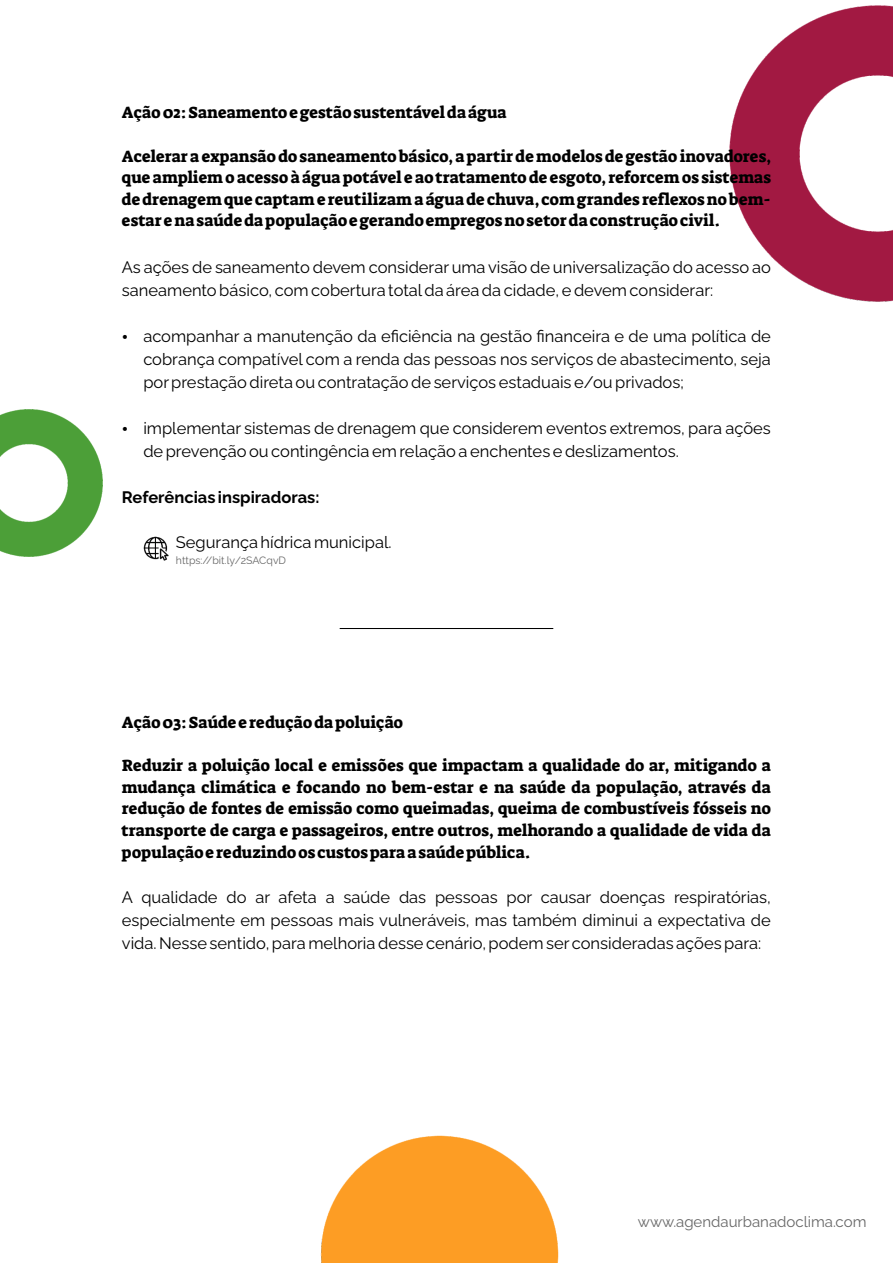
<style>
.page{position:relative;width:893px;height:1263px;background:#fff}
.page>*{position:absolute;margin:0;border:0;box-sizing:border-box;transform-origin:0 0}
.t1{font:16.5px/23px "Raleway";color:#000}
.t2{font:16.5px/21.6px "Suez One";letter-spacing:.005em;color:#000;text-align:justify}
.t3{font:700 16.5px "Raleway";color:#000}
.t4{font:15px "Raleway";color:#666}
.t5{font:10.5px "Raleway";color:#666}
</style>
<div class="page">
<img style="left:320px;top:1135px;width:239px;height:128px">
<img style="left:0;top:409px;width:103px;height:148px">
<hr style="left:340px;top:628px;width:213px;height:1px;background:#000">
<img style="left:729px;top:5px;width:164px;height:297px">
<img style="left:144px;top:536px;width:24px;height:25px">
<p class="t2" style="left:122px;top:102px;width:386px">Ação 02: Saneamento e gestão sustentável da água</p>
<p class="t2" style="left:122px;top:145px;width:650px">Acelerar a expansão do saneamento básico, a partir de modelos de gestão inovadores, que ampliem o acesso à água potável e ao tratamento de esgoto, reforcem os sistemas de drenagem que captam e reutilizam a água de chuva, com grandes reflexos no bem&shy;estar e na saúde da população e gerando empregos no setor da construção civil.</p>
<p class="t1" style="left:122px;top:256px;width:650px">As ações de saneamento devem considerar uma visão de universalização do acesso ao saneamento básico, com cobertura totalda área da cidade, e devem considerar:</p>
<p class="t1" style="left:143px;top:325px;width:629px;text-align:justify">acompanhar a manutenção da eficiência na gestão financeira e de uma política de cobrança compatível com a renda das pessoas nos serviços de abastecimento, seja porprestação direta ou contratação de serviços estaduais e/ou privados;</p>
<p class="t1" style="left:143px;top:416px;width:629px">implementar sistemas de drenagem que considerem eventos extremos, para ações de prevenção ou contingência em relação a enchentes e deslizamentos.</p>
<p class="t3" style="left:122px;top:487px;width:199px">Referências inspiradoras:</p>
<p class="t1" style="left:176px;top:531px;width:217px">Segurança hídrica municipal.</p>
<p class="t5" style="left:176px;top:554px;width:112px">https://bit.ly/2SACqvD</p>
<p class="t2" style="left:122px;top:712px;width:283px">Ação 03: Saúde e redução da poluição</p>
<p class="t2" style="left:122px;top:755px;width:650px">Reduzir a poluição local e emissões que impactam a qualidade do ar, mitigando a mudança climática e focando no bem-estar e na saúde da população, através da redução de fontes de emissão como queimadas, queima de combustíveis fósseis no transporte de carga e passageiros, entre outros, melhorando a qualidade de vida da população e reduzindo os custos para a saúde pública.</p>
<p class="t1" style="left:122px;top:886px;width:650px;text-align:justify">A qualidade do ar afeta a saúde das pessoas por causar doenças respiratórias, especialmente em pessoas mais vulneráveis, mas também diminui a expectativa de vida. Nesse sentido, para melhoria desse cenário, podem serconsideradas ações para:</p>
<p class="t4" style="left:638px;top:1212px;width:230px">www.agendaurbanadoclima.com</p>
</div>
